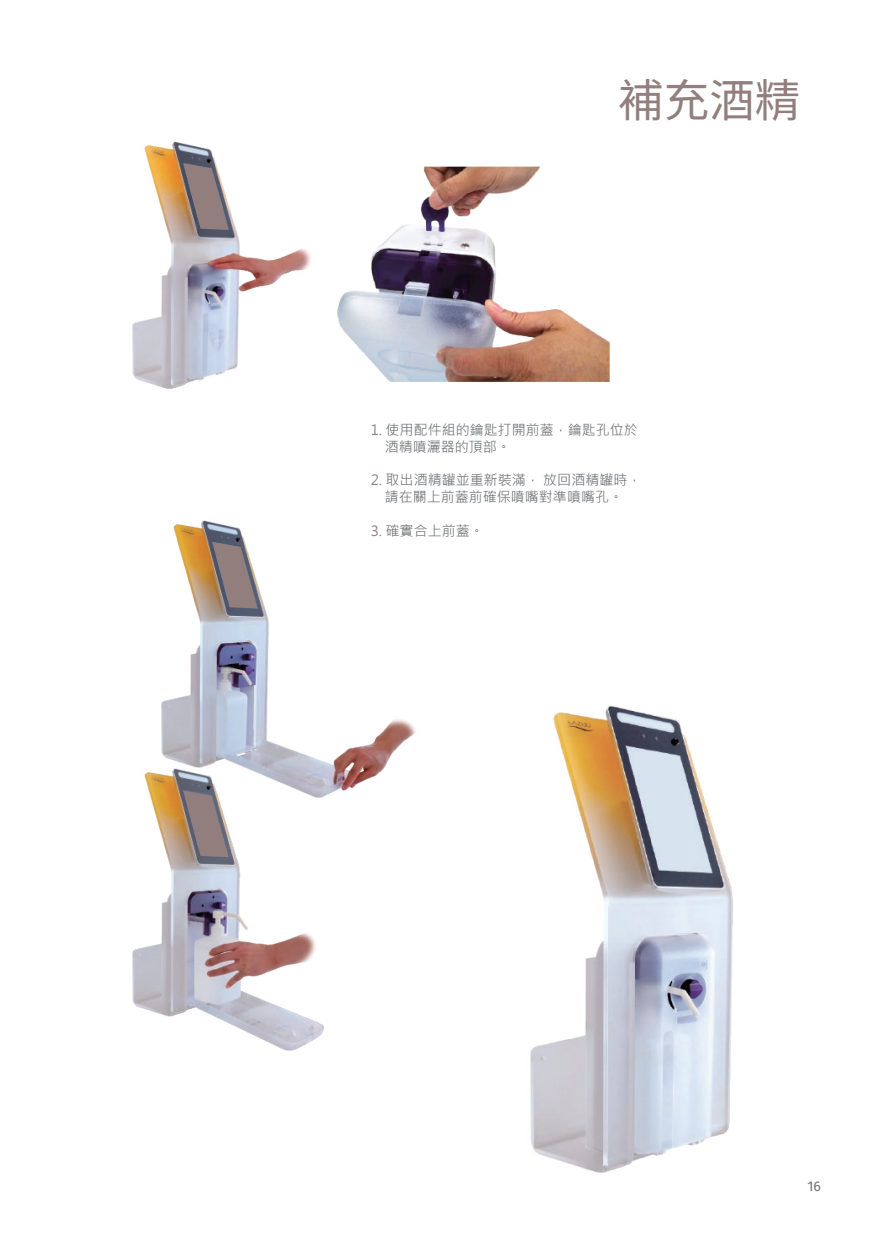
<style>
.page{position:relative;width:874px;height:1241px;background:#fff}
.page>*{position:absolute;margin:0;border:0;box-sizing:border-box;transform-origin:0 0}
.t1{font:45.5px "Noto Sans Mono CJ Ktc";color:#927f7d}
.t2{font:14px/16.8px "Microsoft Jheng Hei";color:#6e7074}
.t3{font:14px "Fira Sans";color:#6e7074}
.s1{color:#927f7d}
</style>
<div class="page">
<img style="left:530px;top:705px;width:203px;height:468px">
<img style="left:132px;top:772px;width:191px;height:278px">
<svg style="left:183px;top:797px;width:45px;height:60px;background:#958683"></svg>
<img style="left:161px;top:520px;width:255px;height:277px">
<svg style="left:212px;top:541px;width:45px;height:67px;background:#938583"></svg>
<img style="left:132px;top:141px;width:179px;height:248px">
<svg style="left:183px;top:163px;width:45px;height:67px;background:#948583"></svg>
<img style="left:337px;top:167px;width:272px;height:214px">
<h1 class="t1" style="left:618px;top:74px;width:183px">補充酒精</h1>
<p class="t2" style="left:384px;top:421px;width:254px;text-indent:-14px"><span class="s1">1.</span> 使用配件組的鑰匙打開前蓋，鑰匙孔位於酒精噴灑器的頂部。</p>
<p class="t2" style="left:370px;top:471px;width:272px;text-align:center"><span class="s1">2.</span> 取出酒精罐並重新裝滿， 放回酒精罐時，請在關上前蓋前確保噴嘴對準噴嘴孔。</p>
<p class="t2" style="left:370px;top:522px;width:114px"><span class="s1">3.</span> 確實合上前蓋。</p>
<p class="t3" style="left:807px;top:1175px;width:15px">16</p>
</div>
